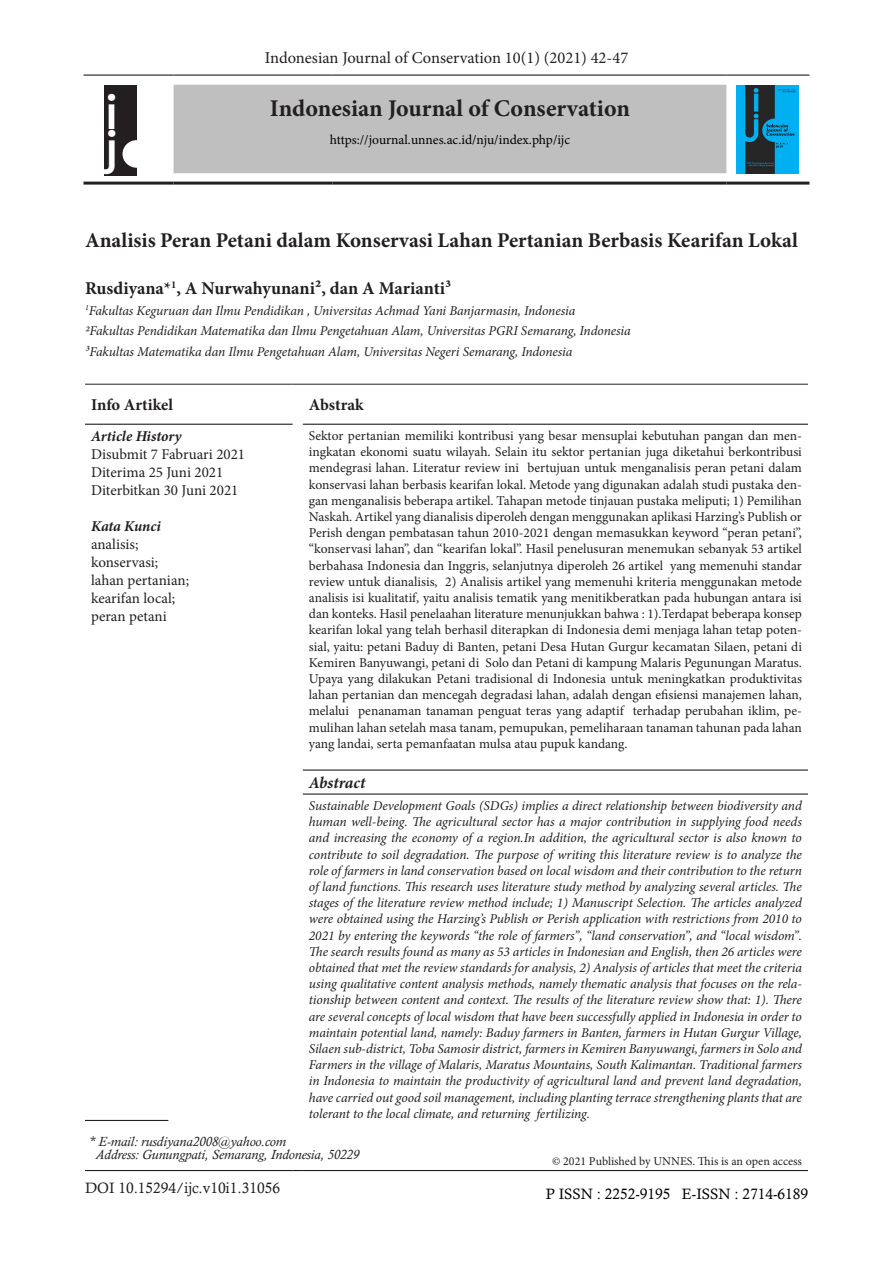
<style>
.page{position:relative;width:893px;height:1263px;background:#fff}
.page>*{position:absolute;margin:0;border:0;box-sizing:border-box;transform-origin:0 0}
.t1{font:600 45px/36px "Montserrat";color:#fff}
.t2{font:700 24px "Minion Pro";color:#231f20}
.JUDUL{font:700 21px "Minion Pro";color:#231f20}
.Nama_Penulis{font:700 18px "Minion Pro";color:#231f20}
.t3{font:16.5px "Minion Pro";color:#231f20}
.JUDUL-2{font:700 16.5px "Minion Pro";letter-spacing:-.005em;color:#231f20}
.JUDUL-3{font:italic 700 16.5px "Minion Pro";letter-spacing:-.005em;color:#231f20}
.JUDUL-4{font:15px "Minion Pro";color:#231f20}
.t4{font:15px "Calisto";color:#000}
.t5{font:15px "Calisto";color:#231f20}
.JUDUL-5{font:italic 700 15px "Minion Pro";letter-spacing:-.005em;color:#231f20}
.Isi_Abstrak_Inggris{font:italic 13.5px/16.2px "Minion Pro";letter-spacing:-.01em;color:#231f20;text-align:justify}
.Isi_Abstrak_Indo{font:13.5px/16.2px "Minion Pro";letter-spacing:-.005em;color:#231f20;text-align:justify}
.Nama_Penulis-2{font:italic 13.5px "Minion Pro";letter-spacing:-.01em;color:#231f20}
.t6{font:italic 13.5px "Calisto";color:#231f20}
.t7{font:13.5px "Minion Pro";color:#000}
.Judul_Daftar_Pustaka{font:12px "Minion Pro";color:#231f20}
</style>
<div class="page">
<div style="left:174px;top:85px;width:552px;height:88px;background:#bfbfbf"></div>
<svg style="left:174px;top:173px;width:552px;height:9px"></svg>
<hr style="left:83px;top:75px;width:91px;height:1px;background:#231f20">
<hr style="left:174px;top:75px;width:159px;height:1px;background:#231f20">
<hr style="left:333px;top:75px;width:393px;height:1px;background:#231f20">
<hr style="left:726px;top:75px;width:83px;height:1px;background:#231f20">
<hr style="left:83px;top:182px;width:91px;height:3px;background:#231f20">
<hr style="left:174px;top:182px;width:159px;height:3px;background:#231f20">
<hr style="left:333px;top:182px;width:393px;height:3px;background:#231f20">
<hr style="left:726px;top:182px;width:83px;height:3px;background:#231f20">
<img style="left:736px;top:85px;width:62px;height:88px">
<div style="left:105px;top:86px;width:32px;height:90px;background:#231f20"></div>
<div style="left:123px;top:140px;width:28px;height:28px;background:#fff;border-radius:50%"></div>
<hr style="left:85px;top:384px;width:208px;height:1px;background:#231f20">
<hr style="left:303px;top:384px;width:505px;height:1px;background:#231f20">
<hr style="left:85px;top:424px;width:208px;height:1px;background:#231f20">
<hr style="left:303px;top:424px;width:505px;height:1px;background:#231f20">
<hr style="left:85px;top:1170px;width:208px;height:1px;background:#231f20">
<hr style="left:303px;top:1170px;width:505px;height:1px;background:#231f20">
<hr style="left:303px;top:769px;width:505px;height:2px;background:#231f20">
<hr style="left:303px;top:793px;width:505px;height:2px;background:#231f20">
<hr style="left:85px;top:1120px;width:83px;height:1px;background:#231f20">
<h1 class="t1" style="left:105px;top:93px;width:15px">i j</h1>
<p class="t3" style="left:265px;top:47px;width:365px">Indonesian Journal of Conservation 10(1) (2021) 42-47</p>
<h2 class="t2" style="left:270px;top:91px;width:362px">Indonesian Journal of Conservation</h2>
<p class="t7" style="left:330px;top:130px;width:242px">https://journal.unnes.ac.id/nju/index.php/ijc</p>
<p class="JUDUL" style="left:85px;top:226px;width:714px">Analisis Peran Petani dalam Konservasi Lahan Pertanian Berbasis Kearifan Lokal</p>
<p class="Nama_Penulis" style="left:85px;top:276px;width:368px">Rusdiyana*<sup>1</sup>, A Nurwahyunani2, dan A Marianti3</p>
<p class="Nama_Penulis-2" style="left:85px;top:301px;width:492px"><sup>1</sup>Fakultas Keguruan dan Ilmu Pendidikan , Universitas Achmad Yani Banjarmasin, Indonesia</p>
<p class="Nama_Penulis-2" style="left:85px;top:322px;width:547px">2Fakultas Pendidikan Matematika dan Ilmu Pengetahuan Alam, Universitas PGRI Semarang, Indonesia</p>
<p class="Nama_Penulis-2" style="left:85px;top:342px;width:489px">3Fakultas Matematika dan Ilmu Pengetahuan Alam, Universitas Negeri Semarang, Indonesia</p>
<p class="JUDUL-2" style="left:91px;top:393px;width:83px">Info Artikel</p>
<p class="JUDUL-2" style="left:309px;top:393px;width:56px">Abstrak</p>
<p class="JUDUL-5" style="left:91px;top:426px;width:92px">Article History</p>
<p class="JUDUL-4" style="left:91px;top:444px;width:156px">Disubmit 7 Fabruari 2021</p>
<p class="JUDUL-4" style="left:91px;top:462px;width:134px">Diterima 25 Juni 2021</p>
<p class="JUDUL-4" style="left:91px;top:480px;width:149px">Diterbitkan 30 Juni 2021</p>
<p class="JUDUL-5" style="left:91px;top:516px;width:71px">Kata Kunci</p>
<p class="JUDUL-4" style="left:91px;top:534px;width:49px">analisis;</p>
<p class="JUDUL-4" style="left:91px;top:552px;width:69px">konservasi;</p>
<p class="JUDUL-4" style="left:91px;top:570px;width:100px">lahan pertanian;</p>
<p class="JUDUL-4" style="left:91px;top:588px;width:86px">kearifan local;</p>
<p class="JUDUL-4" style="left:91px;top:606px;width:77px">peran petani</p>
<p class="Isi_Abstrak_Indo" style="left:309px;top:428px;width:495px">Sektor pertanian memiliki kontribusi yang besar mensuplai kebutuhan pangan dan men&shy;ingkatan ekonomi suatu wilayah. Selain itu sektor pertanian juga diketahui berkontribusi mendegrasi lahan. Literatur review ini bertujuan untuk menganalisis peran petani dalam konservasi lahan berbasis kearifan lokal. Metode yang digunakan adalah studi pustaka den&shy;gan menganalisis beberapa artikel. Tahapan metode tinjauan pustaka meliputi; 1) Pemilihan Naskah. Artikel yang dianalisis diperoleh dengan menggunakan aplikasi Harzing’s Publish or Perish dengan pembatasan tahun 2010-2021 dengan memasukkan keyword “peran petani”, “konservasi lahan”, dan “kearifan lokal”. Hasil penelusuran menemukan sebanyak 53 artikel berbahasa Indonesia dan Inggris, selanjutnya diperoleh 26 artikel yang memenuhi standar review untuk dianalisis, 2) Analisis artikel yang memenuhi kriteria menggunakan metode analisis isi kualitatif, yaitu analisis tematik yang menitikberatkan pada hubungan antara isi dan konteks. Hasil penelaahan literature menunjukkan bahwa : 1).Terdapat beberapa konsep kearifan lokal yang telah berhasil diterapkan di Indonesia demi menjaga lahan tetap poten&shy;sial, yaitu: petani Baduy di Banten, petani Desa Hutan Gurgur kecamatan Silaen, petani di Kemiren Banyuwangi, petani di Solo dan Petani di kampung Malaris Pegunungan Maratus.<br>Upaya yang dilakukan Petani tradisional di Indonesia untuk meningkatkan produktivitas lahan pertanian dan mencegah degradasi lahan, adalah dengan efisiensi manajemen lahan, melalui penanaman tanaman penguat teras yang adaptif terhadap perubahan iklim, pe&shy;mulihan lahan setelah masa tanam, pemupukan, pemeliharaan tanaman tahunan pada lahan yang landai, serta pemanfaatan mulsa atau pupuk kandang.</p>
<p class="JUDUL-3" style="left:309px;top:771px;width:58px">Abstract</p>
<p class="Isi_Abstrak_Inggris" style="left:309px;top:797px;width:495px">Sustainable Development Goals (SDGs) implies a direct relationship between biodiversity and human well-being. The agricultural sector has a major contribution in supplying food needs and increasing the economy of a region.In addition, the agricultural sector is also known to contribute to soil degradation. The purpose of writing this literature review is to analyze the role of farmers in land conservation based on local wisdom and their contribution to the return of land functions. This research uses literature study method by analyzing several articles. The stages of the literature review method include; 1) Manuscript Selection. The articles analyzed were obtained using the Harzing’s Publish or Perish application with restrictions from 2010 to 202 1 by entering the keywords “the role of farmers”, “land conservation”, and “local wisdom”.<br>The search results found as many as 53 articles in Indonesian and English, then 26 articles were obtained that met the review standards for analysis, 2) Analysis of articles that meet the criteria using qualitative content analysis methods, namely thematic analysis that focuses on the rela&shy;tionship between content and context. The results of the literature review show that: 1). There are several concepts of local wisdom that have been successfully applied in Indonesia in order to maintain potential land, namely: Baduy farmers in Banten, farmers in Hutan Gurgur Village, Silaen sub-district, Toba Samosir district, farmers in Kemiren Banyuwangi, farmers in Solo and Farmers in the village of Malaris, Maratus Mountains, South Kalimantan. Traditional farmers in Indonesia to maintain the productivity of agricultural land and prevent land degradation, have carried out good soil management, including planting terrace strengthening plants that are tolerant to the local climate, and returning fertilizing.</p>
<p class="Judul_Daftar_Pustaka" style="left:552px;top:1153px;width:251px">© 2021 Published by UNNES. This is an open access</p>
<p class="t6" style="left:89px;top:1133px;width:198px">* E-mail: rusdiyana2008@yahoo.com</p>
<p class="t6" style="left:96px;top:1147px;width:265px">Address: Gunungpati, Semarang, Indonesia, 50229</p>
<p class="t5" style="left:85px;top:1179px;width:196px">DOI 10.15294/ijc.v10i1.31056</p>
<p class="t4" style="left:546px;top:1185px;width:264px">P ISSN : 2252-9195 E-ISSN : 2714-6189</p>
</div>
